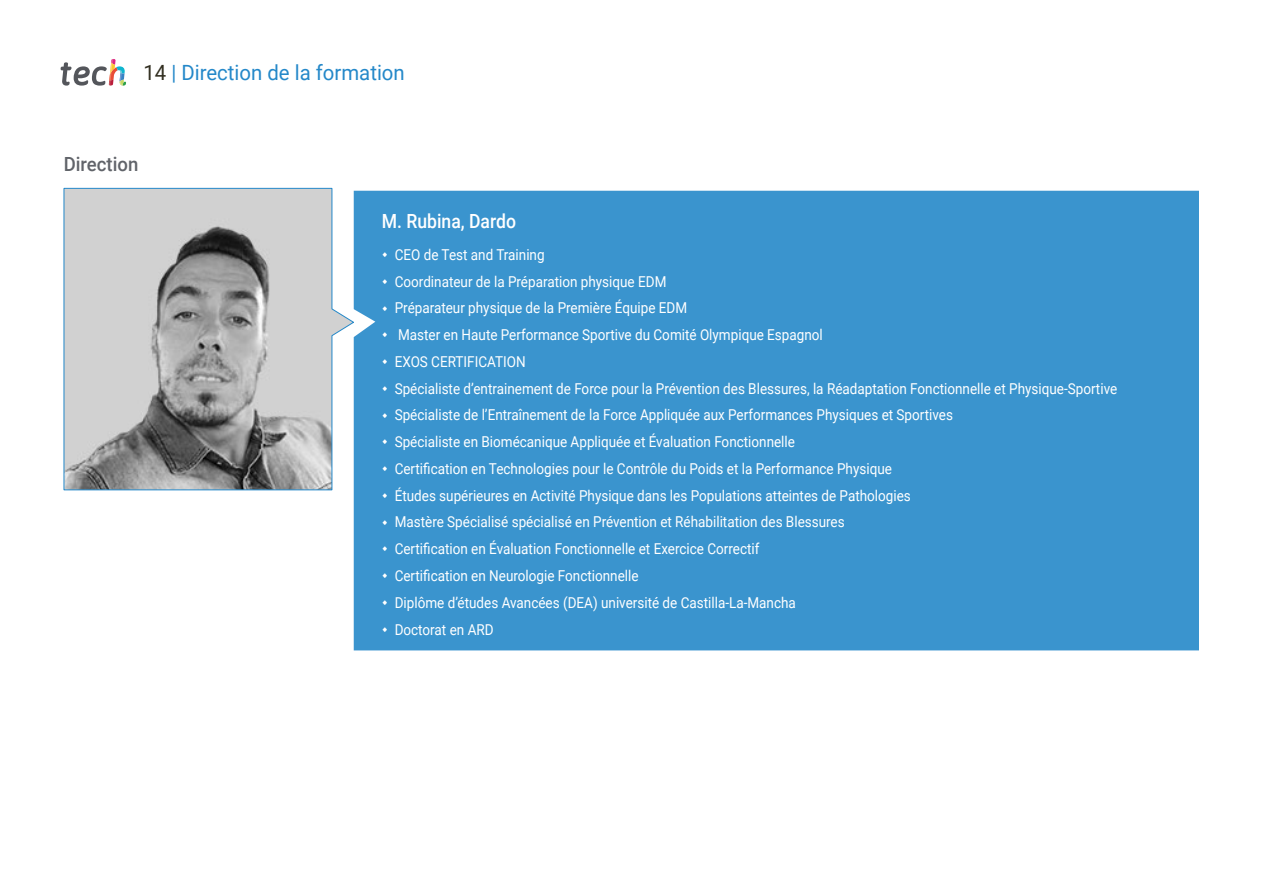
<style>
.page{position:relative;width:1263px;height:893px;background:#fff}
.page>*{position:absolute;margin:0;border:0;box-sizing:border-box;transform-origin:0 0}
.t1{font:21px "Roboto";color:#2488c9}
.t2{font:500 19.5px "Roboto";color:#fff;scale:.9 1}
.t3{font:500 19.5px "Roboto";color:#61646a;scale:.95 1}
.t4{font:15px/26.7px "Roboto";color:#fff;scale:.9 1}
.s1{color:#312e20}
</style>
<div class="page">
<div style="left:354px;top:191px;width:845px;height:459px;background:#3a94ce"></div>
<svg style="left:63px;top:188px;width:292px;height:303px;background:#b5b7b8"></svg>
<svg style="left:61px;top:59px;width:65px;height:27px"></svg>
<svg style="left:383px;top:252px;width:4px;height:5px"></svg>
<svg style="left:383px;top:279px;width:4px;height:5px"></svg>
<svg style="left:383px;top:306px;width:4px;height:5px"></svg>
<svg style="left:383px;top:333px;width:4px;height:5px"></svg>
<svg style="left:383px;top:359px;width:4px;height:5px"></svg>
<svg style="left:383px;top:386px;width:4px;height:5px"></svg>
<svg style="left:383px;top:413px;width:4px;height:5px"></svg>
<svg style="left:383px;top:440px;width:4px;height:5px"></svg>
<svg style="left:383px;top:466px;width:4px;height:5px"></svg>
<svg style="left:383px;top:493px;width:4px;height:5px"></svg>
<svg style="left:383px;top:520px;width:4px;height:5px"></svg>
<svg style="left:383px;top:547px;width:4px;height:5px"></svg>
<svg style="left:383px;top:573px;width:4px;height:5px"></svg>
<svg style="left:383px;top:600px;width:4px;height:5px"></svg>
<svg style="left:383px;top:627px;width:4px;height:5px"></svg>
<h1 class="t1" style="left:144px;top:57px;width:263px"><span class="s1">14</span> | Direction de la formation</h1>
<h2 class="t3" style="left:64px;top:150px;width:80px">Direction</h2>
<h2 class="t2" style="left:382px;top:208px;width:150px">M. Rubina, Dardo</h2>
<p class="t4" style="left:395px;top:241px;width:804px">CEO de Test and Training<br>Coordinateur de la Préparation physique EDM<br>Préparateur physique de la Première Équipe EDM<br>Master en Haute Performance Sportive du Comité Olympique Espagnol<br>EXOS CERTIFICATION<br>Spécialiste d’entrainement de Force pour la Prévention des Blessures, la Réadaptation Fonctionnelle et Physique-Sportive Spécialiste de l’Entraînement de la Force Appliquée aux Performances Physiques et Sportives<br>Spécialiste en Biomécanique Appliquée et Évaluation Fonctionnelle<br>Certification en Technologies pour le Contrôle du Poids et la Performance Physique<br>Études supérieures en Activité Physique dans les Populations atteintes de Pathologies<br>Mastère Spécialisé spécialisé en Prévention et Réhabilitation des Blessures<br>Certification en Évaluation Fonctionnelle et Exercice Correctif<br>Certification en Neurologie Fonctionnelle<br>Diplôme d’études Avancées (DEA) université de Castilla-La-Mancha<br>Doctorat en ARD</p>
</div>
